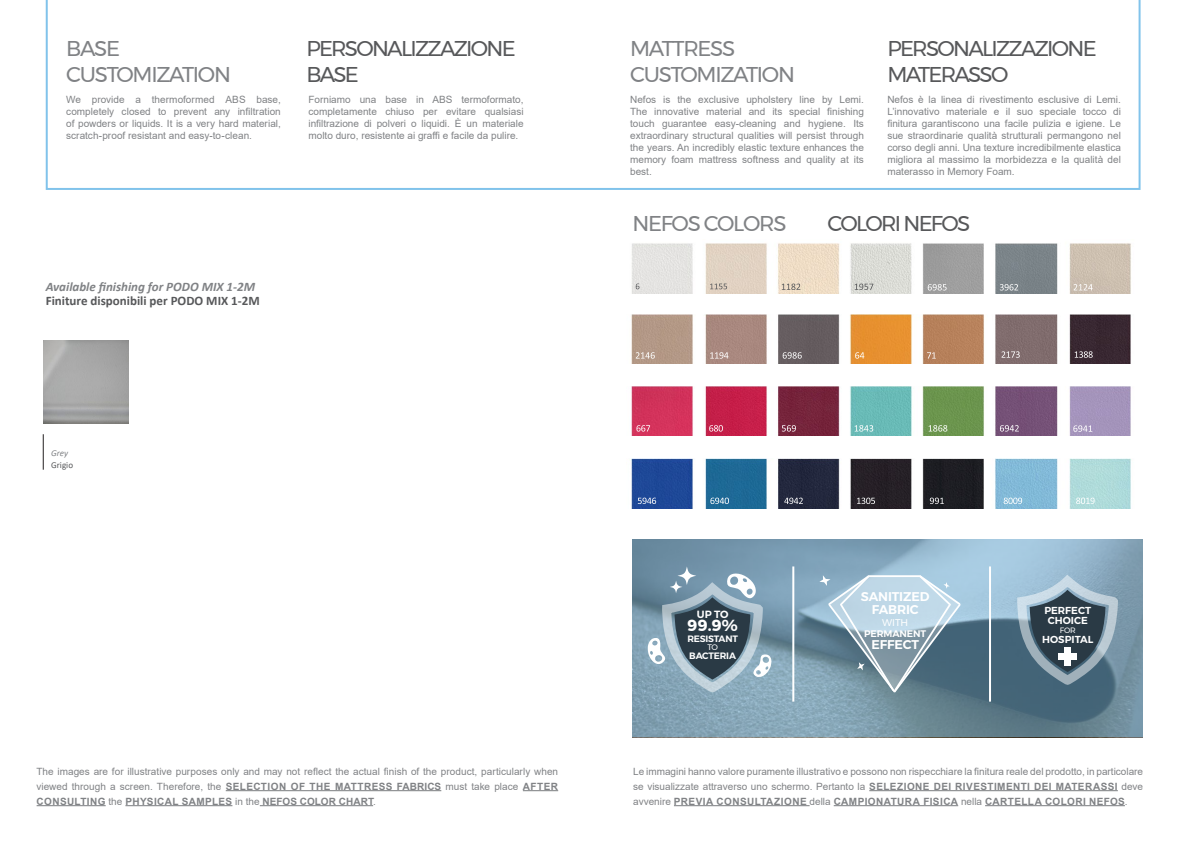
<style>
.page{position:relative;width:1191px;height:842px;background:#fff}
.page>*{position:absolute;margin:0;border:0;box-sizing:border-box;transform-origin:0 0}
.t1{font:21.4px/25.6px "Montserrat";letter-spacing:-.08em;color:#57585a}
.t2{font:21.4px "Montserrat";letter-spacing:-.06em;color:#808285}
.t3{font:700 16px "Montserrat";color:#fff}
.t4{font:700 13px "Calibri";color:#57585a}
.t5{font:italic 700 13px "Calibri";color:#808285}
.t6{font:600 12.6px "Montserrat";letter-spacing:-.01em;color:#fff}
.t7{font:600 10.4px "Montserrat";color:#fff}
.t8{font:600 10.1px "Montserrat";color:#fff}
.t9{font:10px/12px "Arial";color:#808285;text-align:justify}
.t10{font:9.7px "Montserrat";color:#fff}
.t11{font:600 9.5px "Montserrat";letter-spacing:-.01em;color:#fff}
.t12{font:600 9.2px "Montserrat";letter-spacing:-.02em;color:#fff}
.t13{font:9px "Calibri";color:#57585a}
.t14{font:italic 9px "Calibri";color:#808285}
.t15{font:8px "Montserrat";color:#fff}
.t16{font:7.8px "Montserrat";color:#fff}
.s1{font-weight:700}
</style>
<div class="page">
<svg style="left:46px;top:0;width:1094px;height:190px"></svg>
<img style="left:631px;top:387px;width:500px;height:49px">
<svg style="left:1073px;top:425px;width:19px;height:7px"></svg>
<svg style="left:782px;top:425px;width:14px;height:7px"></svg>
<svg style="left:709px;top:425px;width:14px;height:7px"></svg>
<svg style="left:854px;top:425px;width:19px;height:7px"></svg>
<svg style="left:636px;top:425px;width:14px;height:7px"></svg>
<svg style="left:928px;top:425px;width:19px;height:7px"></svg>
<svg style="left:1000px;top:425px;width:18px;height:7px"></svg>
<img style="left:631px;top:243px;width:500px;height:51px">
<svg style="left:854px;top:284px;width:19px;height:6px"></svg>
<svg style="left:636px;top:283px;width:3px;height:6px"></svg>
<svg style="left:710px;top:284px;width:17px;height:5px"></svg>
<svg style="left:782px;top:284px;width:18px;height:6px"></svg>
<svg style="left:1073px;top:284px;width:19px;height:6px"></svg>
<svg style="left:927px;top:284px;width:19px;height:6px"></svg>
<svg style="left:999px;top:284px;width:19px;height:6px"></svg>
<img style="left:631px;top:314px;width:500px;height:50px">
<svg style="left:1074px;top:351px;width:18px;height:7px"></svg>
<svg style="left:1001px;top:351px;width:18px;height:7px"></svg>
<svg style="left:927px;top:352px;width:8px;height:7px"></svg>
<svg style="left:636px;top:352px;width:19px;height:7px"></svg>
<svg style="left:710px;top:352px;width:18px;height:7px"></svg>
<svg style="left:782px;top:352px;width:19px;height:7px"></svg>
<svg style="left:855px;top:352px;width:9px;height:7px"></svg>
<img style="left:631px;top:459px;width:500px;height:49px">
<svg style="left:929px;top:498px;width:15px;height:6px"></svg>
<svg style="left:710px;top:498px;width:19px;height:6px"></svg>
<svg style="left:857px;top:498px;width:18px;height:6px"></svg>
<svg style="left:784px;top:498px;width:19px;height:6px"></svg>
<svg style="left:638px;top:498px;width:18px;height:6px"></svg>
<svg style="left:1003px;top:498px;width:19px;height:6px"></svg>
<svg style="left:1076px;top:498px;width:18px;height:6px"></svg>
<hr style="left:869px;top:790px;width:248px;height:1px;background:#808285">
<hr style="left:674px;top:805px;width:135px;height:1px;background:#808285">
<hr style="left:833px;top:805px;width:125px;height:1px;background:#808285">
<hr style="left:985px;top:805px;width:140px;height:1px;background:#808285">
<svg style="left:632px;top:539px;width:510px;height:198px;background:#7898ab"></svg>
<svg style="left:646px;top:566px;width:126px;height:127px;background:#78909e"></svg>
<svg style="left:1016px;top:574px;width:103px;height:112px;background:#667d8c"></svg>
<div style="left:1064px;top:647px;width:6px;height:19px;background:#fff"></div>
<div style="left:1058px;top:653px;width:18px;height:7px;background:#fff"></div>
<svg style="left:819px;top:573px;width:143px;height:122px;background:#90aab9"></svg>
<hr style="left:792px;top:566px;width:2px;height:136px;background:#fff">
<hr style="left:989px;top:566px;width:2px;height:136px;background:#fff">
<hr style="left:226px;top:790px;width:215px;height:1px;background:#808285">
<hr style="left:523px;top:790px;width:35px;height:1px;background:#808285">
<hr style="left:37px;top:805px;width:69px;height:1px;background:#808285">
<hr style="left:125px;top:805px;width:107px;height:1px;background:#808285">
<hr style="left:260px;top:805px;width:113px;height:1px;background:#808285">
<hr style="left:43px;top:434px;width:1px;height:36px;background:#231f20">
<p class="t2" style="left:66px;top:32px;width:55px">BASE</p>
<p class="t2" style="left:66px;top:58px;width:166px">CUSTOMIZATION</p>
<p class="t9" style="left:66px;top:93px;width:216px">We provide a thermoformed ABS base, completely closed to prevent any infiltration of powders or liquids. It is a very hard material, scratch-proof resistant and easy-to-clean.</p>
<p class="t1" style="left:306px;top:36px;width:211px">PERSONALIZZAZIONE<br>BASE</p>
<p class="t9" style="left:308px;top:93px;width:217px">Forniamo una base in ABS termoformato, completamente chiuso per evitare qualsiasi infiltrazione di polveri o liquidi. È un materiale molto duro, resistente ai graffi e facile da pulire.</p>
<p class="t5" style="left:46px;top:278px;width:211px">Available finishing for PODO MIX 1-2M</p>
<p class="t4" style="left:46px;top:292px;width:215px">Finiture disponibili per PODO MIX 1-2M</p>
<p class="t14" style="left:51px;top:447px;width:19px">Grey</p>
<p class="t13" style="left:51px;top:459px;width:23px">Grigio</p>
<p class="t9" style="left:36px;top:763px;width:523px;line-height:15px">The images are for illustrative purposes only and may not reflect the actual finish of the product, particularly when viewed through a screen. Therefore, the <span class="s1">SELECTION OF THE MATTRESS FABRICS</span> must take place <span class="s1">AFTER CONSULTING</span> the <span class="s1">PHYSICAL SAMPLES</span> in the <span class="s1">NEFOS COLOR CHART</span>.</p>
<p class="t2" style="left:630px;top:32px;width:107px">MATTRESS</p>
<p class="t2" style="left:630px;top:58px;width:166px">CUSTOMIZATION</p>
<p class="t9" style="left:630px;top:93px;width:235px">Nefos is the exclusive upholstery line by Lemi.<br>The innovative material and its special finishing touch guarantee easy-cleaning and hygiene. Its extraordinary structural qualities will persist through the years. An incredibly elastic texture enhances the memory foam mattress softness and quality at its best.</p>
<p class="t1" style="left:887px;top:36px;width:211px">PERSONALIZZAZIONE</p>
<p class="t1" style="left:887px;top:61px;width:122px">MATERASSO</p>
<p class="t9" style="left:887px;top:93px;width:235px">Nefos è la linea di rivestimento esclusive di Lemi.<br>L’innovativo materiale e il suo speciale tocco di finitura garantiscono una facile pulizia e igiene. Le sue straordinarie qualità strutturali permangono nel corso degli anni. Una texture incredibilmente elastica migliora al massimo la morbidezza e la qualità del materasso in Memory Foam.</p>
<p class="t2" style="left:632px;top:207px;width:156px">NEFOS COLORS</p>
<p class="t1" style="left:827px;top:210px;width:144px">COLORI NEFOS</p>
<p class="t7" style="left:697px;top:606px;width:33px">UP TO</p>
<p class="t3" style="left:687px;top:613px;width:52px">99.9%</p>
<p class="t12" style="left:687px;top:632px;width:52px">RESISTANT</p>
<p class="t15" style="left:707px;top:641px;width:12px">TO</p>
<p class="t12" style="left:689px;top:648px;width:48px">BACTERIA</p>
<p class="t6" style="left:861px;top:586px;width:70px">SANITIZED</p>
<p class="t6" style="left:871px;top:599px;width:48px">FABRIC</p>
<p class="t10" style="left:882px;top:615px;width:27px">WITH</p>
<p class="t11" style="left:864px;top:626px;width:64px">PERMANENT</p>
<p class="t6" style="left:871px;top:635px;width:49px">EFFECT</p>
<p class="t8" style="left:1044px;top:602px;width:48px">PERFECT</p>
<p class="t8" style="left:1047px;top:613px;width:41px">CHOICE</p>
<p class="t16" style="left:1059px;top:624px;width:18px">FOR</p>
<p class="t8" style="left:1042px;top:631px;width:53px">HOSPITAL</p>
<p class="t9" style="left:633px;top:763px;width:511px;line-height:15px">Le immagini hanno valore puramente illustrativo e possono non rispecchiare la finitura reale del prodotto, in particolare se visualizzate attraverso uno schermo. Pertanto la <span class="s1">SELEZIONE DEI RIVESTIMENTI DEI MATERASSI</span> deve avvenire <span class="s1">PREVIA CONSULTAZIONE</span> della <span class="s1">CAMPIONATURA FISICA</span> nella <span class="s1">CARTELLA COLORI NEFOS</span>.</p>
</div>
